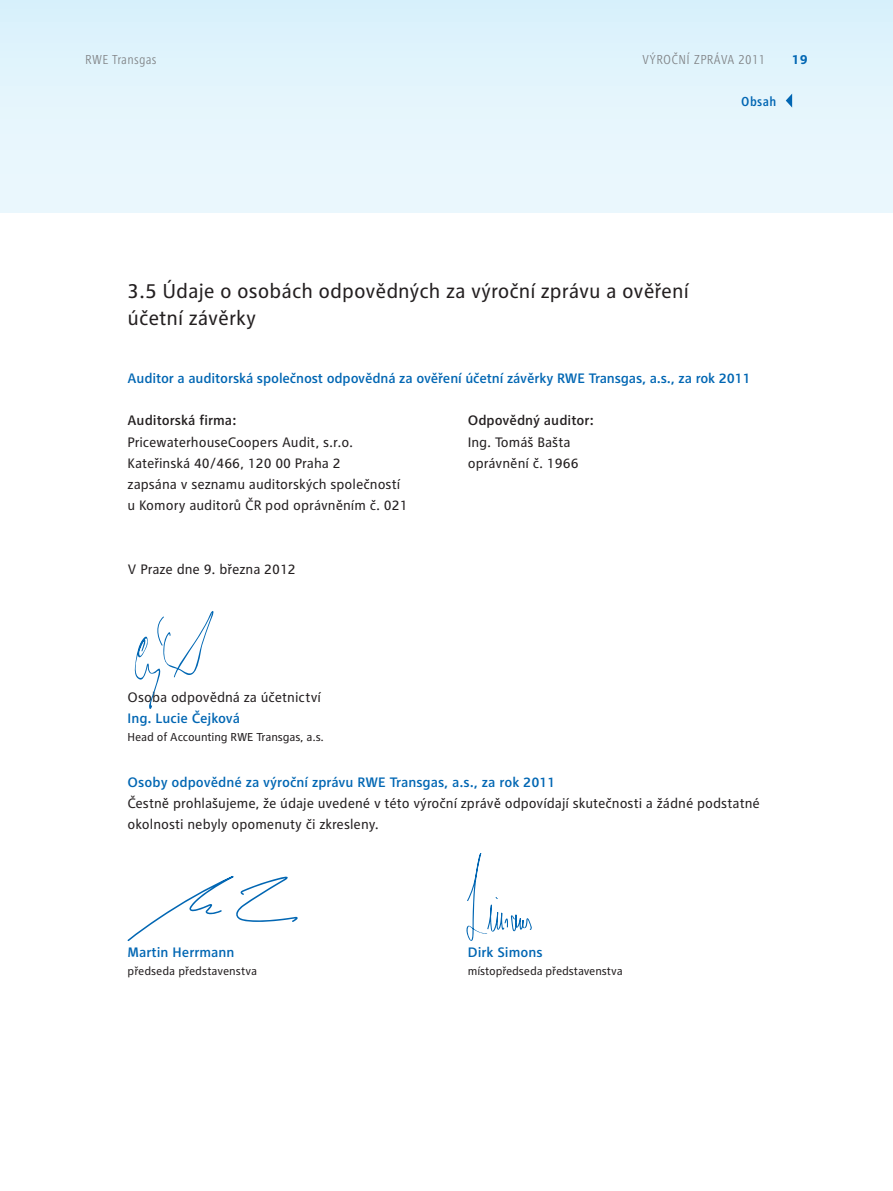
<style>
.page{position:relative;width:893px;height:1191px;background:#fff}
.page>*{position:absolute;margin:0;border:0;box-sizing:border-box;transform-origin:0 0}
.t1{font:21px/27px "RWE Text";color:#231f20}
.t2{font:14.25px/21.3px "RWE Text";color:#231f20}
.t3{font:500 14.25px "RWE Text";color:#0166b3}
.t4{font:500 14.25px "RWE Text";color:#231f20}
.t5{font:300 condensed 13.5px "RWE Text";letter-spacing:.025em;color:#808285}
.t6{font:500 condensed 13.5px "RWE Text";letter-spacing:.03em;color:#0166b3}
.t7{font:700 13.5px "RWE Text";color:#0166b3}
.t8{font:12px "RWE Text";letter-spacing:-.01em;color:#231f20}
</style>
<div class="page">
<div style="left:0;top:0;width:893px;height:213px;background:linear-gradient(to right,#e4f5fc,#e4f5fc)"></div>
<svg style="left:466px;top:853px;width:66px;height:88px"></svg>
<svg style="left:128px;top:876px;width:170px;height:65px"></svg>
<svg style="left:134px;top:611px;width:80px;height:98px"></svg>
<svg style="left:786px;top:94px;width:6px;height:14px"></svg>
<p class="t5" style="left:85px;top:52px;width:73px">RWE Transgas</p>
<p class="t5" style="left:642px;top:52px;width:125px">VÝROČNÍ ZPRÁVA 2011</p>
<p class="t7" style="left:792px;top:51px;width:18px">19</p>
<p class="t6" style="left:741px;top:93px;width:37px">Obsah</p>
<h1 class="t1" style="left:128px;top:277px;width:563px">3.5 Údaje o osobách odpovědných za výroční zprávu a ověření účetní závěrky</h1>
<p class="t3" style="left:128px;top:370px;width:625px">Auditor a auditorská společnost odpovědná za ověření účetní závěrky RWE Transgas, a.s., za rok 2011</p>
<p class="t4" style="left:128px;top:412px;width:110px">Auditorská firma:</p>
<p class="t4" style="left:468px;top:412px;width:127px">Odpovědný auditor:</p>
<p class="t2" style="left:128px;top:431px;width:227px">PricewaterhouseCoopers Audit, s.r.o.</p>
<p class="t2" style="left:468px;top:431px;width:104px">Ing. Tomáš Bašta</p>
<p class="t2" style="left:128px;top:452px;width:215px">Kateřinská 40/466, 120 00 Praha 2</p>
<p class="t2" style="left:468px;top:452px;width:112px">oprávnění č. 1966</p>
<p class="t2" style="left:128px;top:473px;width:281px">zapsána v seznamu auditorských společností u Komory auditorů ČR pod oprávněním č. 021</p>
<p class="t2" style="left:128px;top:559px;width:170px">V Praze dne 9. března 2012</p>
<p class="t2" style="left:128px;top:686px;width:195px">Osoba odpovědná za účetnictví</p>
<p class="t3" style="left:128px;top:710px;width:114px">Ing. Lucie Čejková</p>
<p class="t8" style="left:128px;top:730px;width:198px">Head of Accounting RWE Transgas, a.s.</p>
<p class="t3" style="left:128px;top:774px;width:430px">Osoby odpovědné za výroční zprávu RWE Transgas, a.s., za rok 2011</p>
<p class="t2" style="left:128px;top:792px;width:634px">Čestně prohlašujeme, že údaje uvedené v této výroční zprávě odpovídají skutečnosti a žádné podstatné okolnosti nebyly opomenuty či zkresleny.</p>
<p class="t3" style="left:128px;top:944px;width:108px">Martin Herrmann</p>
<p class="t3" style="left:468px;top:944px;width:76px">Dirk Simons</p>
<p class="t8" style="left:128px;top:964px;width:131px">předseda představenstva</p>
<p class="t8" style="left:468px;top:964px;width:157px">místopředseda představenstva</p>
</div>
